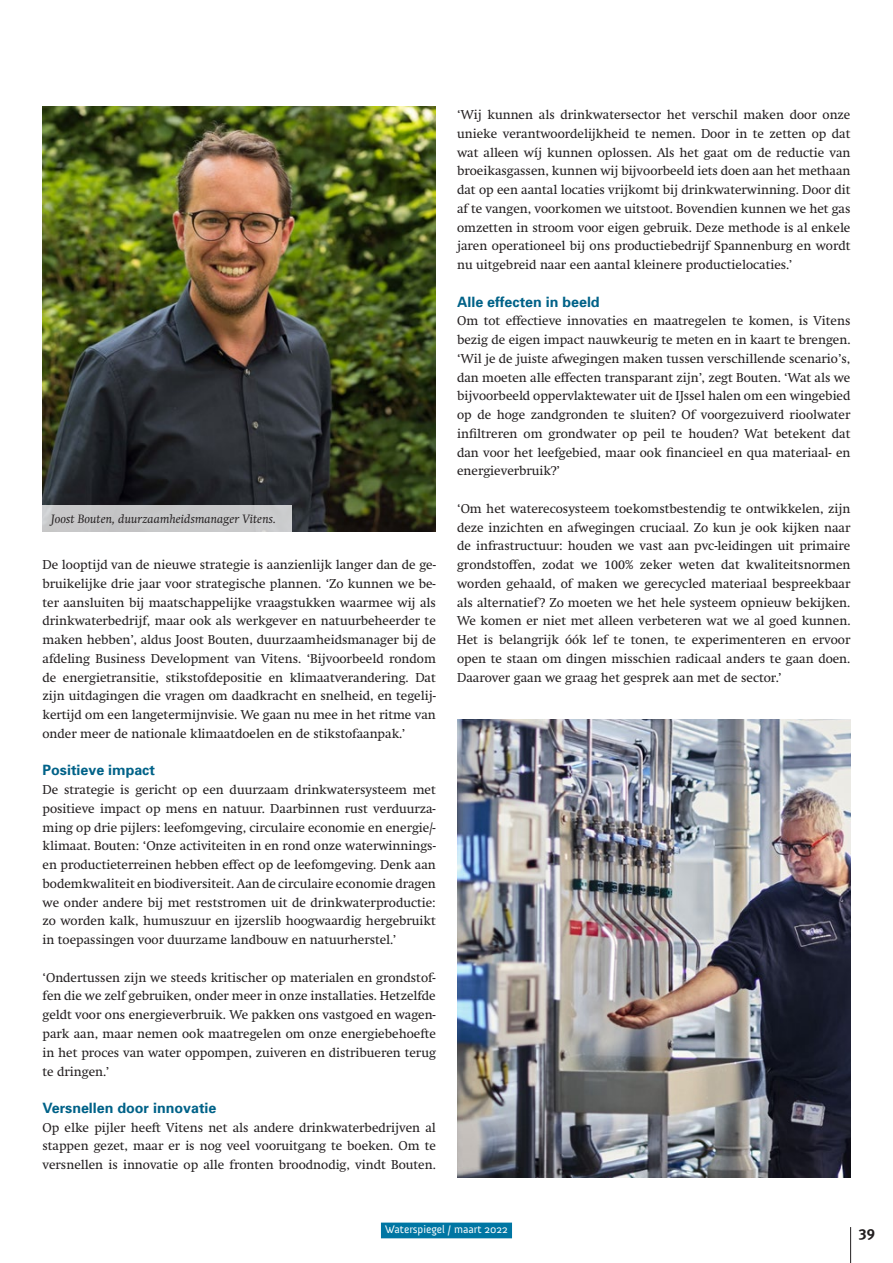
<style>
.page{position:relative;width:893px;height:1263px;background:#fff}
.page>*{position:absolute;margin:0;border:0;box-sizing:border-box;transform-origin:0 0}
.t1{font:700 15px "Meta Plus";color:#231f20}
.t2{font:700 14.25px "Univers";color:#006288}
.t3{font:12.75px/18.8px "Swift";color:#231f20;text-align:justify}
.t4{font:italic 12px "Swift";letter-spacing:.01em;color:#231f20}
.t5{font:11.25px "Anivers";color:#fff}
</style>
<div class="page">
<hr style="left:850px;top:1227px;width:1px;height:36px;background:#231f20">
<div style="left:381px;top:1222px;width:131px;height:16px;background:#0076a3"></div>
<img style="left:457px;top:719px;width:393px;height:459px">
<img style="left:43px;top:106px;width:393px;height:426px">
<div style="left:43px;top:505px;width:249px;height:27px;background:#c8c9ca"></div>
<p class="t4" style="left:51px;top:512px;width:226px">Joost Bouten, duurzaamheidsmanager Vitens.</p>
<p class="t3" style="left:43px;top:555px;width:395px">De looptijd van de nieuwe strategie is aanzienlijk langer dan de ge&shy;bruikelijke drie jaar voor strategische plannen. ‘Zo kunnen we be&shy;ter aansluiten bij maatschappelijke vraagstukken waarmee wij als drinkwaterbedrijf, maar ook als werkgever en natuurbeheerder te maken hebben’, aldus Joost Bouten, duurzaamheidsmanager bij de afdeling Business Development van Vitens. ‘Bijvoorbeeld rondom de energietransitie, stikstofdepositie en klimaatverandering. Dat zijn uitdagingen die vragen om daadkracht en snelheid, en tegelij&shy;kertijd om een langetermijnvisie. We gaan nu mee in het ritme van onder meer de nationale klimaatdoelen en de stikstofaanpak.’</p>
<p class="t2" style="left:43px;top:761px;width:114px">Positieve impact</p>
<p class="t3" style="left:43px;top:780px;width:395px">De strategie is gericht op een duurzaam drinkwatersysteem met positieve impact op mens en natuur. Daarbinnen rust verduurza&shy;ming op drie pijlers: leefomgeving, circulaire economie en energie/- klimaat. Bouten: ‘Onze activiteiten in en rond onze waterwinnings&shy;en productieterreinen hebben effect op de leefomgeving. Denk aan bodemkwaliteit en biodiversiteit. Aan de circulaire economie dragen we onder andere bij met reststromen uit de drinkwaterproductie: zo worden kalk, humuszuur en ijzerslib hoogwaardig hergebruikt in toepassingen voor duurzame landbouw en natuurherstel.’</p>
<p class="t3" style="left:43px;top:968px;width:395px">‘Ondertussen zijn we steeds kritischer op materialen en grondstof&shy;fen die we zelf gebruiken, onder meer in onze installaties. Hetzelfde geldt voor ons energieverbruik. We pakken ons vastgoed en wagen&shy;park aan, maar nemen ook maatregelen om onze energiebehoefte in het proces van water oppompen, zuiveren en distribueren terug te dringen.’</p>
<p class="t2" style="left:43px;top:1099px;width:175px">Versnellen door innovatie</p>
<p class="t3" style="left:43px;top:1118px;width:395px">Op elke pijler heeft Vitens net als andere drinkwaterbedrijven al stappen gezet, maar er is nog veel vooruitgang te boeken. Om te versnellen is innovatie op alle fronten broodnodig, vindt Bouten.</p>
<p class="t3" style="left:457px;top:105px;width:395px">‘Wij kunnen als drinkwatersector het verschil maken door onze unieke verantwoordelijkheid te nemen. Door in te zetten op dat wat alleen wíj kunnen oplossen. Als het gaat om de reductie van broeikasgassen, kunnen wij bijvoorbeeld iets doen aan het methaan dat op een aantal locaties vrijkomt bij drinkwaterwinning. Door dit af te vangen, voorkomen we uitstoot. Bovendien kunnen we het gas omzetten in stroom voor eigen gebruik. Deze methode is al enkele jaren operationeel bij ons productiebedrijf Spannenburg en wordt nu uitgebreid naar een aantal kleinere productielocaties.’</p>
<p class="t2" style="left:457px;top:292px;width:144px">Alle effecten in beeld</p>
<p class="t3" style="left:457px;top:312px;width:395px">Om tot effectieve innovaties en maatregelen te komen, is Vitens bezig de eigen impact nauwkeurig te meten en in kaart te brengen. ‘Wil je de juiste afwegingen maken tussen verschillende scenario’s, dan moeten alle effecten transparant zijn’, zegt Bouten. ‘Wat als we bijvoorbeeld oppervlaktewater uit de IJssel halen om een wingebied op de hoge zandgronden te sluiten? Of voorgezuiverd rioolwater infiltreren om grondwater op peil te houden? Wat betekent dat dan voor het leefgebied, maar ook financieel en qua materiaal- en energieverbruik?’</p>
<p class="t3" style="left:457px;top:499px;width:395px">‘Om het waterecosysteem toekomstbestendig te ontwikkelen, zijn deze inzichten en afwegingen cruciaal. Zo kun je ook kijken naar de infrastructuur: houden we vast aan pvc-leidingen uit primaire grondstoffen, zodat we 100% zeker weten dat kwaliteitsnormen worden gehaald, of maken we gerecycled materiaal bespreekbaar als alternatief? Zo moeten we het hele systeem opnieuw bekijken.<br>We komen er niet met alleen verbeteren wat we al goed kunnen.<br>Het is belangrijk óók lef te tonen, te experimenteren en ervoor open te staan om dingen misschien radicaal anders te gaan doen.<br>Daarover gaan we graag het gesprek aan met de sector.’</p>
<p class="t5" style="left:385px;top:1223px;width:124px">Waterspiegel / maart 2022</p>
<p class="t1" style="left:859px;top:1223px;width:18px">39</p>
</div>
